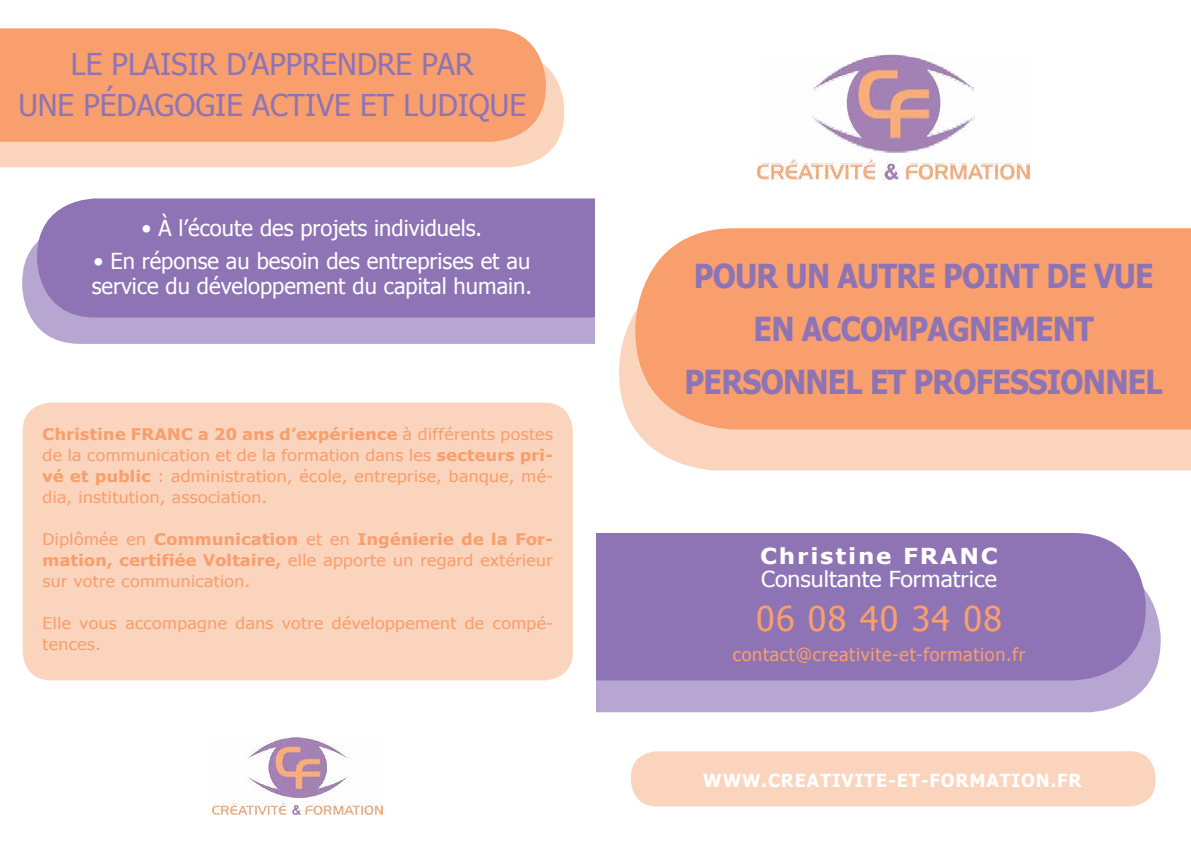
<style>
.page{position:relative;width:1191px;height:842px;background:#fff}
.page>*{position:absolute;margin:0;border:0;box-sizing:border-box;transform-origin:0 0}
.t1{font:34px "Tahoma";letter-spacing:.04em;color:#f89f6d}
.t2{font:700 33px/53px "Tahoma";letter-spacing:-.025em;color:#8e74b4;text-align:center;scale:.91 1}
.t3{font:30px/41px "Tahoma";color:#8e74b4;text-align:center}
.t4{font:22px/25px "Tahoma";color:#fff}
.t5{font:22px "Tahoma";color:#fff;scale:1.05 1}
.t6{font:700 22px "Tahoma";letter-spacing:.1em;color:#fff;scale:1.12 1}
.t7{font:18px "Tahoma";color:#f89f6d}
.t8{font:700 18px "Tahoma";letter-spacing:.05em;color:#fff}
.t9{font:16px/21px "Tahoma";letter-spacing:.025em;color:#f89f6d;text-align:justify;scale:1.1 1}
.s1{font-weight:700}
</style>
<div class="page">
<div style="left:510px;top:565px;width:650px;height:147px;background:#b7a6d1;border-radius:72px"></div>
<div style="left:514px;top:533px;width:631px;height:147px;background:#8e74b4;border-radius:72px"></div>
<div style="left:0;top:0;width:595px;height:842px;background:#fff"></div>
<div style="left:22px;top:225px;width:675px;height:119px;background:#b7a6d1;border-radius:58px"></div>
<div style="left:0;top:28px;width:538px;height:26px;background:#f89f6d"></div>
<svg style="left:0;top:54px;width:564px;height:113px;background:#f8ad82"></svg>
<div style="left:37px;top:198px;width:610px;height:119px;background:#8e74b4;border-radius:58px"></div>
<div style="left:595px;top:191px;width:122px;height:163px;background:#fff"></div>
<div style="left:631px;top:751px;width:524px;height:55px;background:#fbd4bd;border-radius:26px"></div>
<img style="left:757px;top:54px;width:272px;height:125px">
<svg style="left:619px;top:313px;width:572px;height:158px;background:#fbd7c2"></svg>
<div style="left:635px;top:228px;width:556px;height:201px;background:#f89f6d"></div>
<div style="left:23px;top:403px;width:550px;height:277px;background:#fbd4bd;border-radius:28px"></div>
<img style="left:212px;top:737px;width:171px;height:77px">
<h3 class="t3" style="left:18px;top:43px;width:509px">Le plaisir d’apprendre par<br>une pédagogie active et ludique</h3>
<h3 class="t4" style="left:142px;top:214px;width:342px">• À l’écoute des projets individuels.</h3>
<h3 class="t4" style="left:92px;top:248px;width:442px">• En réponse au besoin des entreprises et au service du développement du capital humain.</h3>
<p class="t9" style="left:43px;top:423px;width:465px"><span class="s1">Christine FRANC a 20 ans d’expérience</span> à différents postes de la communication et de la formation dans les <span class="s1">secteurs pri&shy;vé et public</span> : administration, école, entreprise, banque, mé&shy;dia, institution, association.</p>
<p class="t9" style="left:43px;top:528px;width:465px">Diplômée en <span class="s1">Communication</span> et en <span class="s1">Ingénierie de la For&shy;mation, certifiée Voltaire,</span> elle apporte un regard extérieur sur votre communication.</p>
<p class="t9" style="left:43px;top:612px;width:465px">Elle vous accompagne dans votre développement de compé&shy;tences.</p>
<h2 class="t2" style="left:684px;top:248px;width:527px">POUR UN AUTRE POINT DE VUE<br>EN ACCOMPAGNEMENT<br>PERSONNEL ET PROFESSIONNEL</h2>
<h3 class="t6" style="left:760px;top:540px;width:213px">Christine FRANC</h3>
<h3 class="t5" style="left:761px;top:564px;width:226px">Consultante Formatrice</h3>
<h1 class="t1" style="left:756px;top:595px;width:247px">06 08 40 34 08</h1>
<p class="t7" style="left:732px;top:642px;width:294px">contact@creativite-et-formation.fr</p>
<p class="t8" style="left:703px;top:767px;width:380px">WWW.CREATIVITE-ET-FORMATION.FR</p>
</div>
